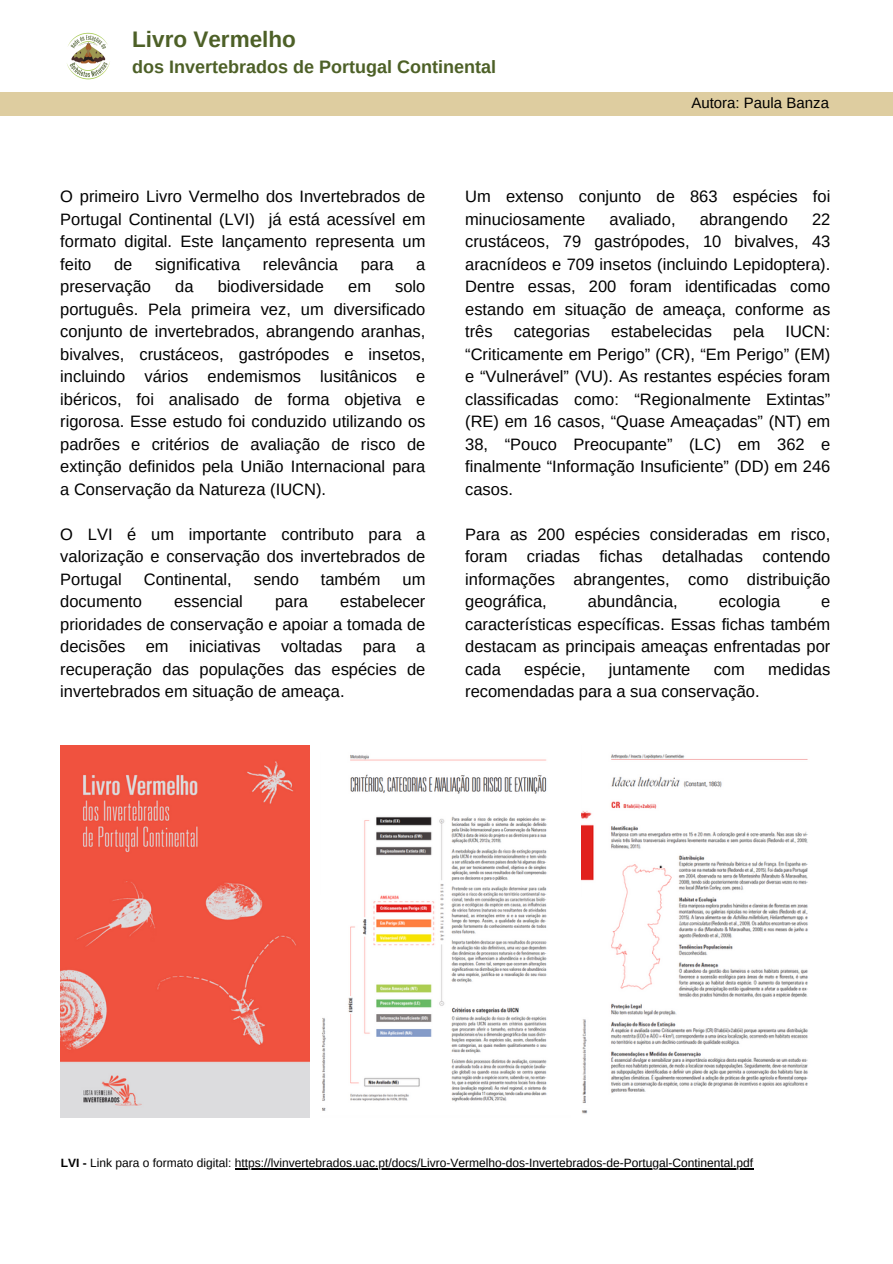
<style>
.page{position:relative;width:893px;height:1264px;background:#fff}
.page>*{position:absolute;margin:0;border:0;box-sizing:border-box;transform-origin:0 0}
.t1{font:700 22.5px "Arimo";color:#4d6027}
.t2{font:700 18px "Arimo";color:#4d6027}
.t3{font:16.5px/22.5px "Arimo";color:#000;text-align:justify}
.t4{font:15px "Arimo";color:#000}
.t5{font:12px "Arimo";color:#000}
.s1{font-weight:700}
</style>
<div class="page">
<img style="left:60px;top:745px;width:249px;height:372px">
<img style="left:581px;top:754px;width:227px;height:360px">
<img style="left:321px;top:755px;width:226px;height:356px">
<div style="left:0;top:92px;width:892px;height:23px;background:#decda0"></div>
<hr style="left:235px;top:1167px;width:518px;height:1px;background:#000">
<img style="left:67px;top:32px;width:43px;height:48px">
<p class="t1" style="left:132px;top:27px;width:165px">Livro Vermelho</p>
<p class="t2" style="left:132px;top:57px;width:365px">dos Invertebrados de Portugal Continental</p>
<p class="t4" style="left:691px;top:95px;width:139px">Autora: Paula Banza</p>
<p class="t3" style="left:60px;top:185px;width:366px">O primeiro Livro Vermelho dos Invertebrados de Portugal Continental (LVI) já está acessível em formato digital. Este lançamento representa um feito</p>
<p class="t3" style="left:114px;top:253px;width:20px">de</p>
<p class="t3" style="left:155px;top:253px;width:87px">significativa</p>
<p class="t3" style="left:263px;top:253px;width:77px">relevância</p>
<p class="t3" style="left:360px;top:253px;width:35px">para</p>
<p class="t3" style="left:416px;top:253px;width:11px">a</p>
<p class="t3" style="left:60px;top:275px;width:92px">preservação</p>
<p class="t3" style="left:175px;top:275px;width:20px">da</p>
<p class="t3" style="left:218px;top:275px;width:108px">biodiversidade</p>
<p class="t3" style="left:348px;top:275px;width:24px">em</p>
<p class="t3" style="left:60px;top:275px;width:366px;text-indent:335px">solo português. Pela primeira vez, um diversificado conjunto de invertebrados, abrangendo aranhas, bivalves, crustáceos, gastrópodes e insetos, incluindo vários endemismos lusitânicos e ibéricos, foi analisado de forma objetiva e rigorosa. Esse estudo foi conduzido utilizando os padrões e critérios de avaliação de risco de extinção definidos pela União Internacional para a Conservação da Natureza (IUCN).</p>
<p class="t3" style="left:60px;top:523px;width:366px">O LVI é um importante contributo para a valorização e conservação dos invertebrados de Portugal</p>
<p class="t3" style="left:144px;top:568px;width:89px">Continental,</p>
<p class="t3" style="left:254px;top:568px;width:46px">sendo</p>
<p class="t3" style="left:321px;top:568px;width:61px">também</p>
<p class="t3" style="left:402px;top:568px;width:24px">um</p>
<p class="t3" style="left:60px;top:590px;width:83px">documento</p>
<p class="t3" style="left:174px;top:590px;width:70px">essencial</p>
<p class="t3" style="left:275px;top:590px;width:35px">para</p>
<p class="t3" style="left:60px;top:590px;width:366px;text-indent:280px">estabelecer prioridades de conservação e apoiar a tomada de decisões em iniciativas voltadas para a recuperação das populações das espécies de invertebrados em situação de ameaça.</p>
<p class="t3" style="left:465px;top:185px;width:366px">Um extenso conjunto de 863 espécies foi minuciosamente</p>
<p class="t3" style="left:609px;top:208px;width:67px">avaliado,</p>
<p class="t3" style="left:699px;top:208px;width:90px">abrangendo</p>
<p class="t3" style="left:465px;top:208px;width:366px;text-indent:347px">22 crustáceos, 79 gastrópodes, 10 bivalves, 43 aracnídeos e 709 insetos (incluindo Lepidoptera).<br>Dentre essas, 200 foram identificadas como estando em situação de ameaça, conforme as três</p>
<p class="t3" style="left:514px;top:320px;width:78px">categorias</p>
<p class="t3" style="left:611px;top:320px;width:102px">estabelecidas</p>
<p class="t3" style="left:733px;top:320px;width:33px">pela</p>
<p class="t3" style="left:465px;top:320px;width:366px;text-indent:320px">IUCN: “Criticamente em Perigo” (CR), “Em Perigo” (EM) e “Vulnerável” (VU). As restantes espécies foram classificadas como: “Regionalmente Extintas” (RE) em 16 casos, “Quase Ameaçadas” (NT) em 38, “Pouco Preocupante” (LC) em 362 e finalmente “Informação Insuficiente” (DD) em 246 casos.</p>
<p class="t3" style="left:465px;top:523px;width:366px">Para as 200 espécies consideradas em risco, foram criadas fichas detalhadas contendo informações abrangentes, como distribuição geográfica,</p>
<p class="t3" style="left:587px;top:590px;width:91px">abundância,</p>
<p class="t3" style="left:718px;top:590px;width:63px">ecologia</p>
<p class="t3" style="left:465px;top:590px;width:366px;text-indent:356px">e características específicas. Essas fichas também destacam as principais ameaças enfrentadas por cada</p>
<p class="t3" style="left:524px;top:658px;width:63px">espécie,</p>
<p class="t3" style="left:608px;top:658px;width:83px">juntamente</p>
<p class="t3" style="left:713px;top:658px;width:33px">com</p>
<p class="t3" style="left:768px;top:658px;width:64px">medidas</p>
<p class="t3" style="left:465px;top:680px;width:296px">recomendadas para a sua conservação.</p>
<p class="t5" style="left:61px;top:1156px;width:694px"><span class="s1">LVI -</span> Link para o formato digital: https://lvinvertebrados.uac.pt/docs/Livro-Vermelho-dos-Invertebrados-de-Portugal-Continental.pdf</p>
</div>
